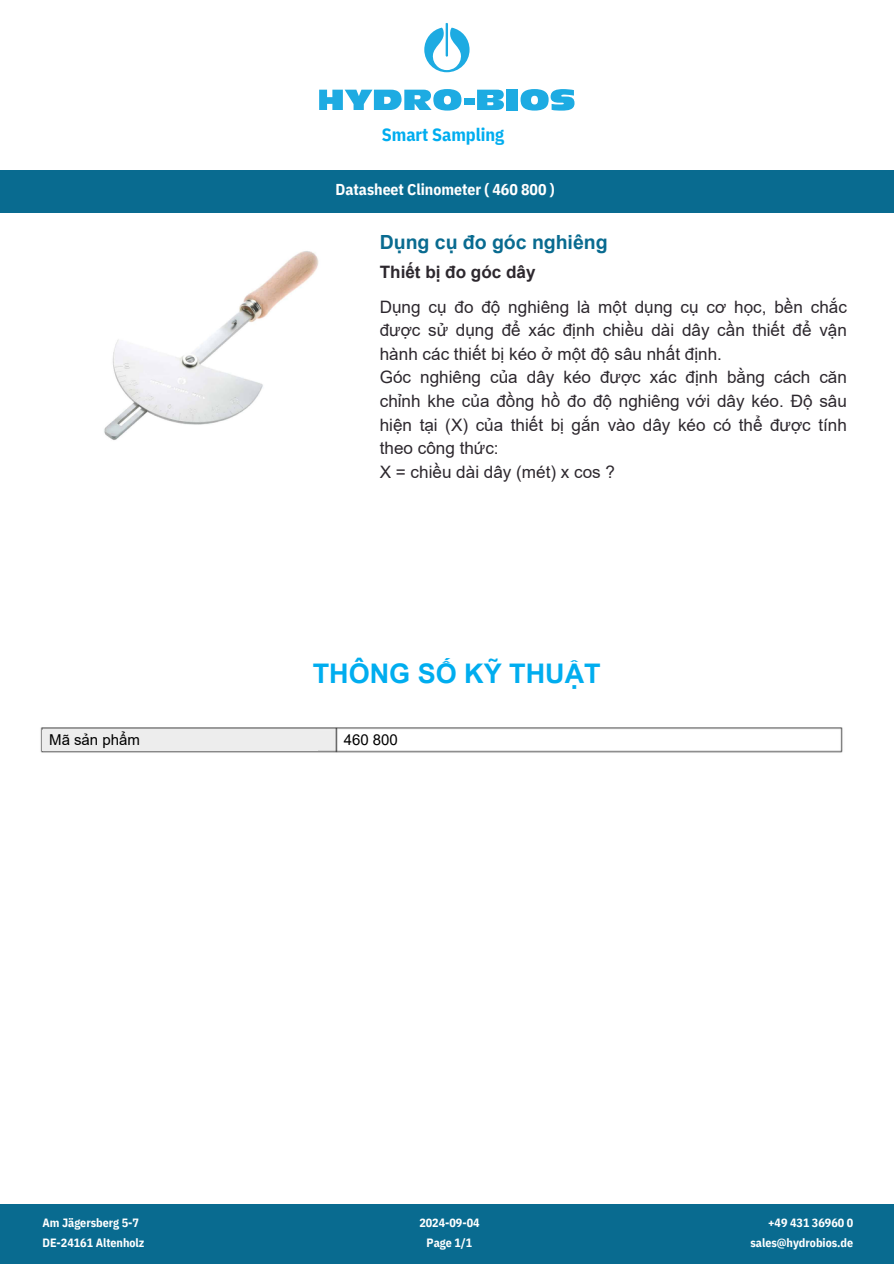
<style>
.page{position:relative;width:894px;height:1264px;background:#fff}
.page>*{position:absolute;margin:0;border:0;box-sizing:border-box;transform-origin:0 0}
.t1{font:700 27px "Arial";color:#00adef}
.t2{font:700 19.5px "Arial";color:#096b90}
.t3{font:700 18px "IBM Plex Sans Cond";color:#00adef}
.t4{font:17.1px/23.5px "Arial";color:#2d282e}
.t5{font:700 17.1px "Arial";color:#2d282e}
.t6{font:700 15.75px "IBM Plex Sans Cond";color:#fff}
.t7{font:15px "Arial";color:#000}
.t8{font:700 12px/20.2px "IBM Plex Sans Cond";color:#fff}
</style>
<div class="page">
<svg style="left:424px;top:23px;width:45px;height:49px"></svg>
<div style="left:0;top:170px;width:893px;height:43px;background:#096b90"></div>
<svg style="left:319px;top:89px;width:142px;height:22px"></svg>
<div style="left:464px;top:99px;width:10px;height:5px;background:#1dabe2"></div>
<svg style="left:477px;top:90px;width:27px;height:20px"></svg>
<div style="left:506px;top:90px;width:11px;height:20px;background:#1dabe2"></div>
<svg style="left:520px;top:89px;width:54px;height:22px"></svg>
<div style="left:0;top:1203px;width:893px;height:60px;background:#096b90"></div>
<img style="left:40px;top:727px;width:803px;height:26px">
<div style="left:43px;top:729px;width:275px;height:21px;background:#ededed"></div>
<div style="left:340px;top:730px;width:275px;height:17px;background:#fff"></div>
<img style="left:104px;top:251px;width:215px;height:189px">
<p class="t3" style="left:382px;top:122px;width:124px">Smart Sampling</p>
<h3 class="t6" style="left:335px;top:179px;width:220px">Datasheet Clinometer ( 460 800 )</h3>
<h2 class="t2" style="left:379px;top:231px;width:229px">Dụng cụ đo góc nghiêng</h2>
<h5 class="t5" style="left:379px;top:262px;width:157px">Thiết bị đo góc dây</h5>
<h5 class="t4" style="left:379px;top:295px;width:468px">Dụng cụ đo độ nghiêng là một dụng cụ cơ học, bền chắc được sử dụng để xác định chiều dài dây cần thiết để vận hành các thiết bị kéo ở một độ sâu nhất định.<br>Góc nghiêng của dây kéo được xác định bằng cách căn chỉnh khe của đồng hồ đo độ nghiêng với dây kéo. Độ sâu hiện tại (X) của thiết bị gắn vào dây kéo có thể được tính theo công thức:<br>X = chiều dài dây (mét) x cos ?</h5>
<p class="t1" style="left:312px;top:658px;width:289px">THÔNG SỐ KỸ THUẬT</p>
<p class="t7" style="left:49px;top:731px;width:92px">Mã sản phẩm</p>
<p class="t7" style="left:343px;top:731px;width:56px">460 800</p>
<h4 class="t8" style="left:43px;top:1211px;width:103px">Am Jägersberg 5-7<br>DE-24161 Altenholz</h4>
<h1 class="t8" style="left:419px;top:1211px;width:62px;text-align:center">2024-09-04<br>Page 1/1</h1>
<p class="t8" style="left:750px;top:1211px;width:104px;text-align:right">+49 431 36960 0 sales@hydrobios.de</p>
</div>
